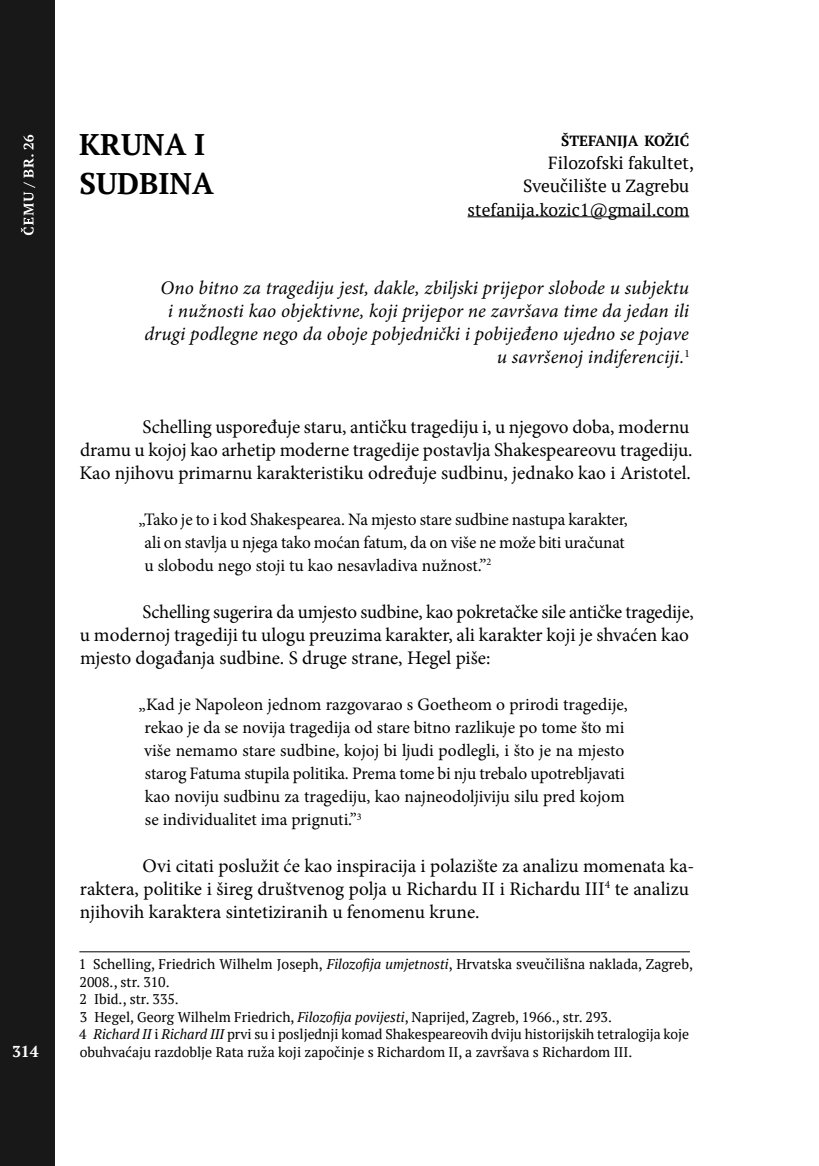
<style>
.page{position:relative;width:819px;height:1166px;background:#fff}
.page>*{position:absolute;margin:0;border:0;box-sizing:border-box;transform-origin:0 0}
.t1{font:700 29.75px/38.5px "PT Serif";color:#000}
.t2{font:19.25px/23.1px "Minion Pro";letter-spacing:-.005em;color:#000}
.t3{font:italic 19.25px/23.1px "Minion Pro";letter-spacing:.005em;color:#000;text-align:right}
.t4{font:17.5px/23.1px "Minion Pro";letter-spacing:-.005em;color:#000}
.t5{font:17.5px/23.1px "PT Serif";color:#000;text-align:right}
.t6{font:700 15.75px "PT Serif";color:#fff}
.t7{font:700 14.7px "PT Serif";color:#000}
.t8{font:14px/17.5px "PT Serif";color:#000}
.s1{font-style:italic}
</style>
<div class="page">
<div style="left:0;top:0;width:55px;height:1166px;background:#181819"></div>
<svg style="left:21px;top:135px;width:14px;height:100px"></svg>
<hr style="left:467px;top:216px;width:222px;height:1px;background:#000">
<hr style="left:79px;top:951px;width:611px;height:1px;background:#000">
<p class="t6" style="left:12px;top:1040px;width:28px">314</p>
<h1 class="t1" style="left:79px;top:125px;width:136px">KRUNA I<br>SUDBINA</h1>
<p class="t7" style="left:561px;top:131px;width:129px">ŠTEFANIJA KOŽIĆ</p>
<p class="t5" style="left:467px;top:151px;width:228px">Filozofski fakultet,<br>Sveučilište u Zagrebu stefanija.kozic1@gmail.com</p>
<p class="t3" style="left:144px;top:276px;width:547px">Ono bitno za tragediju jest, dakle, zbiljski prijepor slobode u subjektu<br>i nužnosti kao objektivne, koji prijepor ne završava time da jedan ili drugi podlegne nego da oboje pobjednički i pobijeđeno ujedno se pojave u savršenoj indiferenciji.<sup>1</sup></p>
<p class="t2" style="left:79px;top:415px;width:614px;text-indent:63px">Schelling uspoređuje staru, antičku tragediju i, u njegovo doba, modernu dramu u kojoj kao arhetip moderne tragedije postavlja Shakespeareovu tragediju.<br>Kao njihovu primarnu karakteristiku određuje sudbinu, jednako kao i Aristotel.</p>
<p class="t4" style="left:144px;top:508px;width:485px;text-indent:-6px">„Tako je to i kod Shakespearea. Na mjesto stare sudbine nastupa karakter, ali on stavlja u njega tako moćan fatum, da on više ne može biti uračunat u slobodu nego stoji tu kao nesavladiva nužnost.”<sup>2</sup></p>
<p class="t2" style="left:80px;top:600px;width:615px;text-indent:62px">Schelling sugerira da umjesto sudbine, kao pokretačke sile antičke tragedije, u modernoj tragediji tu ulogu preuzima karakter, ali karakter koji je shvaćen kao mjesto događanja sudbine. S druge strane, Hegel piše:</p>
<p class="t4" style="left:144px;top:693px;width:485px;text-indent:-6px">„Kad je Napoleon jednom razgovarao s Goetheom o prirodi tragedije, rekao je da se novija tragedija od stare bitno razlikuje po tome što mi više nemamo stare sudbine, kojoj bi ljudi podlegli, i što je na mjesto starog Fatuma stupila politika. Prema tome bi nju trebalo upotrebljavati kao noviju sudbinu za tragediju, kao najneodoljiviju silu pred kojom se individualitet ima prignuti.”<sup>3</sup></p>
<p class="t2" style="left:80px;top:854px;width:616px;text-indent:63px">Ovi citati poslužit će kao inspiracija i polazište za analizu momenata ka&shy;raktera, politike i šireg društvenog polja u Richardu II i Richardu III<sup>4</sup> te analizu njihovih karaktera sintetiziranih u fenomenu krune.</p>
<p class="t8" style="left:79px;top:955px;width:615px">1 Schelling, Friedrich Wilhelm Joseph, <span class="s1">Filozofija umjetnosti</span>, Hrvatska sveučilišna naklada, Zagreb, 2008., str. 310.<br>2 Ibid., str. 335.<br>3 Hegel, Georg Wilhelm Friedrich, <span class="s1">Filozofija povijesti</span>, Naprijed, Zagreb, 1966., str. 293.<br>4 <span class="s1">Richard II</span> i <span class="s1">Richard III</span> prvi su i posljednji komad Shakespeareovih dviju historijskih tetralogija koje obuhvaćaju razdoblje Rata ruža koji započinje s Richardom II, a završava s Richardom III.</p>
</div>
